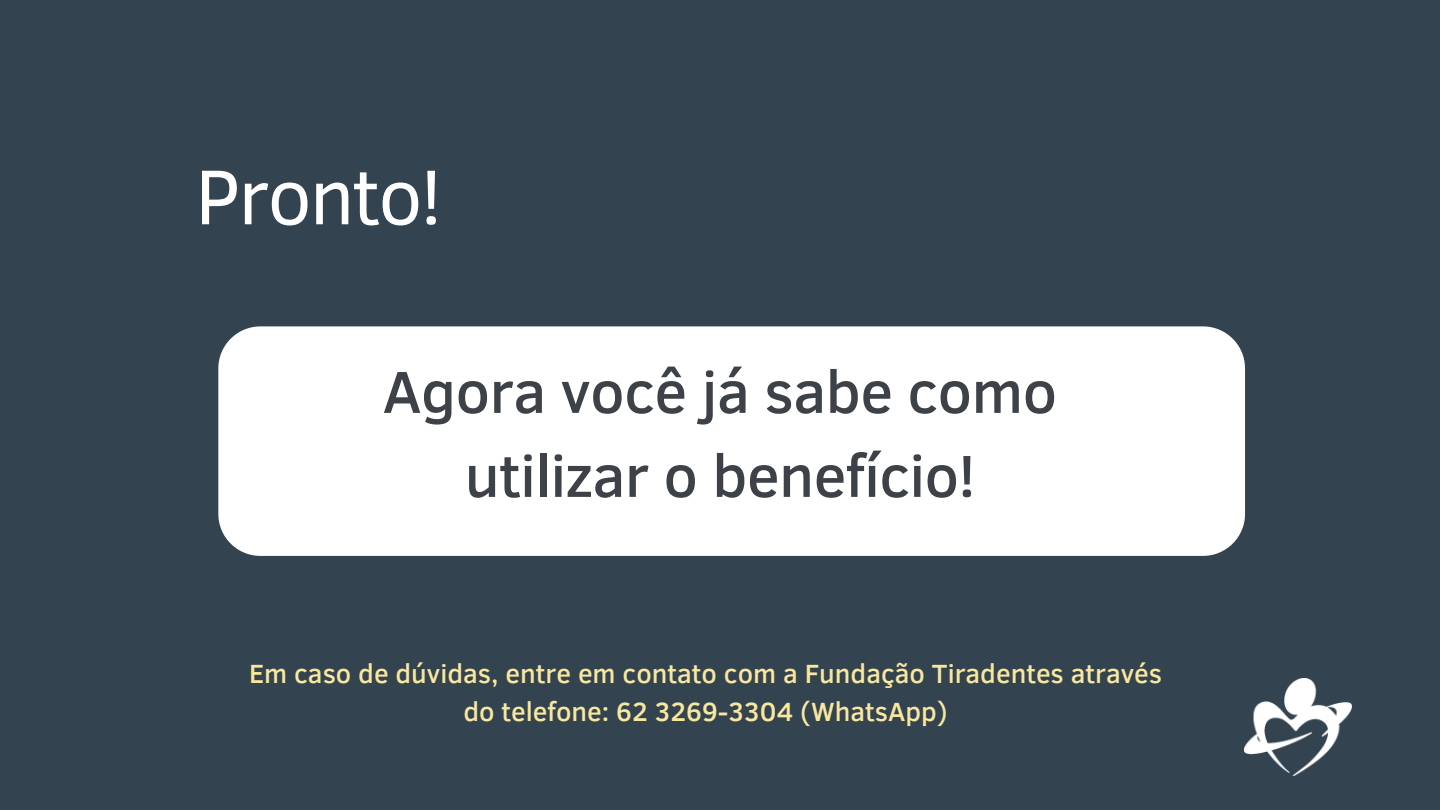
<style>
.page{position:relative;width:1440px;height:810px;background:#334350}
.page>*{position:absolute;margin:0;border:0;box-sizing:border-box;transform-origin:0 0}
.t1{font:79.2px "Clear Sans";letter-spacing:-.03em;color:#fff}
.t2{font:500 60.4px/84px "Clear Sans";letter-spacing:-.01em;color:#3d4248;text-align:center}
.t3{font:500 27px/37.5px "Clear Sans";color:#f8e79e;text-align:center}
</style>
<div class="page">
<div style="left:218px;top:326px;width:1027px;height:230px;background:#fff;border-radius:42px"></div>
<img style="left:1245px;top:678px;width:107px;height:97px">
<p class="t1" style="left:195px;top:139px;width:248px">Pronto!</p>
<p class="t2" style="left:383px;top:347px;width:676px">Agora você já sabe como utilizar o benefício!</p>
<p class="t3" style="left:249px;top:654px;width:915px">Em caso de dúvidas, entre em contato com a Fundação Tiradentes através do telefone: 62 3269-3304 (WhatsApp)</p>
</div>
